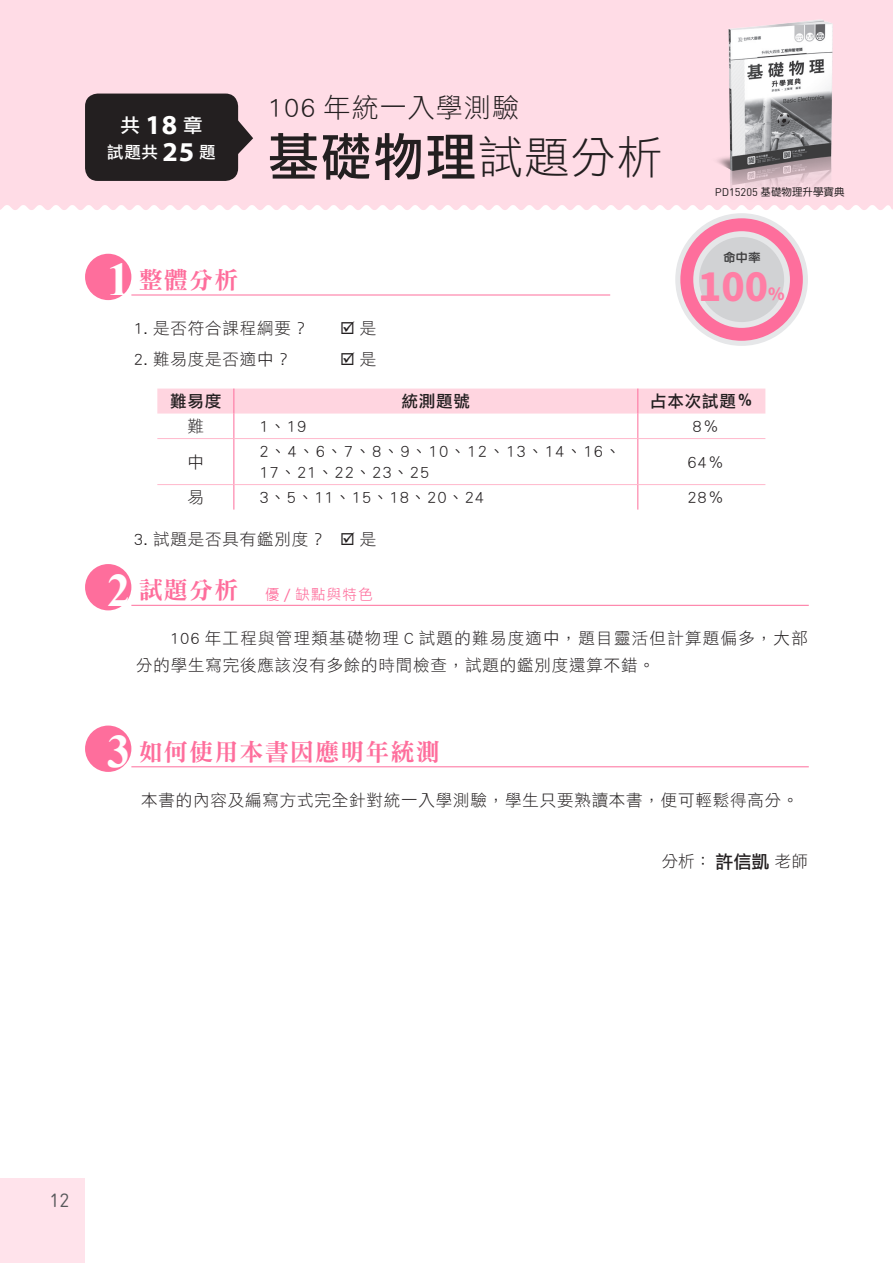
<style>
.page{position:relative;width:893px;height:1263px;background:#fff}
.page>*{position:absolute;margin:0;border:0;box-sizing:border-box;transform-origin:0 0}
.標頭{font:51px "DF Li Hei Md WIN BF";color:#231f20}
.t1{font:900 38.4px "Noto Sans Hant";color:#ff7ea5}
._102年{font:27px "DF Li Hei Std W3";letter-spacing:.04em;color:#231f20}
.t2{font:24px "DFN Ming XB HKP BF";letter-spacing:.05em;color:#fe6e9c}
.t3{font:19.5px "DF Li Hei Md WIN BF";color:#fff}
.t4{font:18.9px "Din Round";color:#57585a}
.t5{font:900 16.8px "Noto Sans Hant";color:#ff7ea5}
.優缺點文{font:16.5px/27px "DF Li Hei Std W3";letter-spacing:.05em;color:#231f20}
.表左{font:16.5px/21px "DF Li Hei Std W3";letter-spacing:.05em;color:#231f20}
.內文1{font:16.5px "DF Li Hei Std W3";letter-spacing:.05em;color:#231f20}
.表頭{font:16.5px "DF Li Hei Md WIN BF";letter-spacing:.05em;color:#231f20}
.表中{font:16.5px "DF Li Hei Std W3";color:#231f20}
.作者{font:16.5px "DF Li Hei Std W3";color:#231f20}
.t6{font:16.5px "DF Li Hei Md WIN BF";color:#fff}
.t7{font:15px "Microsoft Jheng Hei";letter-spacing:.05em;color:#fe6e9c}
.t8{font:12px "DF Li Yuan Bd WIN BF";color:#3e3e3f}
.段落樣式1{font:10.5px "DF Yuan Md HKP BF";color:#231f20}
.s1{font-family:"Myriad Web Pro";font-weight:700;font-size:27px}
.s2{font-family:"DF Li Hei Std W3";font-size:45px}
.s3{font-family:"Din Round";font-size:10.95px}
.s4{font-family:"Times New Roman";font-weight:700;font-size:46.5px;color:#fff}
.s5{font-family:"DF Li Hei Md WIN BF";font-size:18px}
</style>
<div class="page">
<div style="left:0;top:0;width:892px;height:210px;background:#ffdce6"></div>
<div style="left:0;top:1178px;width:85px;height:85px;background:#ffe3eb"></div>
<div style="left:85px;top:254px;width:46px;height:46px;background:#fe6e9c;border-radius:50%"></div>
<hr style="left:131px;top:295px;width:479px;height:1px;background:#fe6e9c">
<svg style="left:157px;top:389px;width:608px;height:49px"></svg>
<hr style="left:157px;top:438px;width:77px;height:1px;background:#ffb9cc">
<hr style="left:234px;top:439px;width:1px;height:45px;background:#fe6e9c">
<hr style="left:234px;top:438px;width:404px;height:1px;background:#ffb9cc">
<hr style="left:638px;top:439px;width:1px;height:45px;background:#fe6e9c">
<hr style="left:638px;top:438px;width:127px;height:1px;background:#ffb9cc">
<hr style="left:157px;top:484px;width:77px;height:1px;background:#ffb9cc">
<svg style="left:234px;top:485px;width:1px;height:25px"></svg>
<hr style="left:234px;top:484px;width:404px;height:1px;background:#ffb9cc">
<svg style="left:638px;top:485px;width:1px;height:25px"></svg>
<hr style="left:638px;top:484px;width:127px;height:1px;background:#ffb9cc">
<div style="left:85px;top:564px;width:46px;height:46px;background:#fe6e9c;border-radius:50%"></div>
<hr style="left:131px;top:605px;width:678px;height:1px;background:#fe6e9c">
<div style="left:85px;top:725px;width:46px;height:47px;background:#fe6e9c;border-radius:50%"></div>
<hr style="left:131px;top:766px;width:678px;height:1px;background:#fe6e9c">
<div style="left:85px;top:94px;width:153px;height:87px;background:#231f20;border-radius:13px"></div>
<svg style="left:238px;top:119px;width:15px;height:36px"></svg>
<img style="left:701px;top:5px;width:154px;height:203px">
<div style="left:675px;top:213px;width:133px;height:133px;background:#e6e7e9;border-radius:50%"></div>
<svg style="left:680px;top:218px;width:123px;height:123px"></svg>
<div style="left:699px;top:237px;width:85px;height:85px;background:#d1d2d4;border-radius:50%"></div>
<svg style="left:892px;top:0;width:1px;height:210px"></svg>
<p class="t3" style="left:121px;top:115px;width:83px">共<span class="s1">18</span>章</p>
<p class="t6" style="left:107px;top:144px;width:110px">試題共 <span class="s1">25</span> 題</p>
<p class="_102年" style="left:268px;top:92px;width:253px">106 年統一入學測驗</p>
<p class="標頭" style="left:268px;top:131px;width:396px">基礎物理<span class="s2">試題分析</span></p>
<p class="段落樣式1" style="left:715px;top:187px;width:131px"><span class="s3">PD15205</span> 基礎物理升學寶典</p>
<p class="t8" style="left:723px;top:251px;width:39px">命中率</p>
<p class="t2" style="left:107px;top:268px;width:133px"><span class="s4">1</span> 整體分析</p>
<p class="內文1" style="left:134px;top:319px;width:176px">1. 是否符合課程綱要？</p>
<p class="內文1" style="left:340px;top:319px;width:38px">☑ 是</p>
<p class="內文1" style="left:134px;top:350px;width:158px">2. 難易度是否適中？</p>
<p class="內文1" style="left:340px;top:350px;width:38px">☑ 是</p>
<p class="表頭" style="left:170px;top:393px;width:53px">難易度</p>
<p class="表頭" style="left:402px;top:393px;width:70px">統測題號</p>
<p class="表頭" style="left:650px;top:393px;width:105px">占本次試題％</p>
<p class="表中" style="left:187px;top:417px;width:18px">難</p>
<p class="表左" style="left:259px;top:415px;width:48px">1、19</p>
<p class="表中" style="left:693px;top:417px;width:28px">8％</p>
<p class="表中" style="left:187px;top:453px;width:18px">中</p>
<p class="表左" style="left:259px;top:440px;width:363px">2、4、6、7、8、9、10、12、13、14、16、<br>17、21、22、23、25</p>
<p class="表中" style="left:687px;top:453px;width:38px">64％</p>
<p class="表中" style="left:187px;top:488px;width:18px">易</p>
<p class="表左" style="left:259px;top:486px;width:226px">3、5、11、15、18、20、24</p>
<p class="表中" style="left:687px;top:488px;width:38px">28％</p>
<p class="內文1" style="left:134px;top:530px;width:244px">3. 試題是否具有鑑別度？ ☑ 是</p>
<p class="t7" style="left:107px;top:585px;width:267px"><span class="s4">2</span> <sup>試題分析　</sup>優 / 缺點與特色</p>
<p class="優缺點文" style="left:136px;top:624px;width:673px;text-indent:34px">106 年工程與管理類基礎物理 C 試題的難易度適中，題目靈活但計算題偏多，大部分的學生寫完後應該沒有多餘的時間檢查，試題的鑑別度還算不錯。</p>
<p class="t1" style="left:698px;top:265px;width:72px">100</p>
<p class="t5" style="left:768px;top:284px;width:18px">%</p>
<p class="t2" style="left:107px;top:740px;width:334px"><span class="s4">3</span> 如何使用本書因應明年統測</p>
<p class="優缺點文" style="left:141px;top:786px;width:659px">本書的內容及編寫方式完全針對統一入學測驗，學生只要熟讀本書，便可輕鬆得高分。</p>
<p class="作者" style="left:662px;top:852px;width:148px">分析：<span class="s5">許信凱</span>老師</p>
<p class="t4" style="left:50px;top:1185px;width:21px">12</p>
</div>
